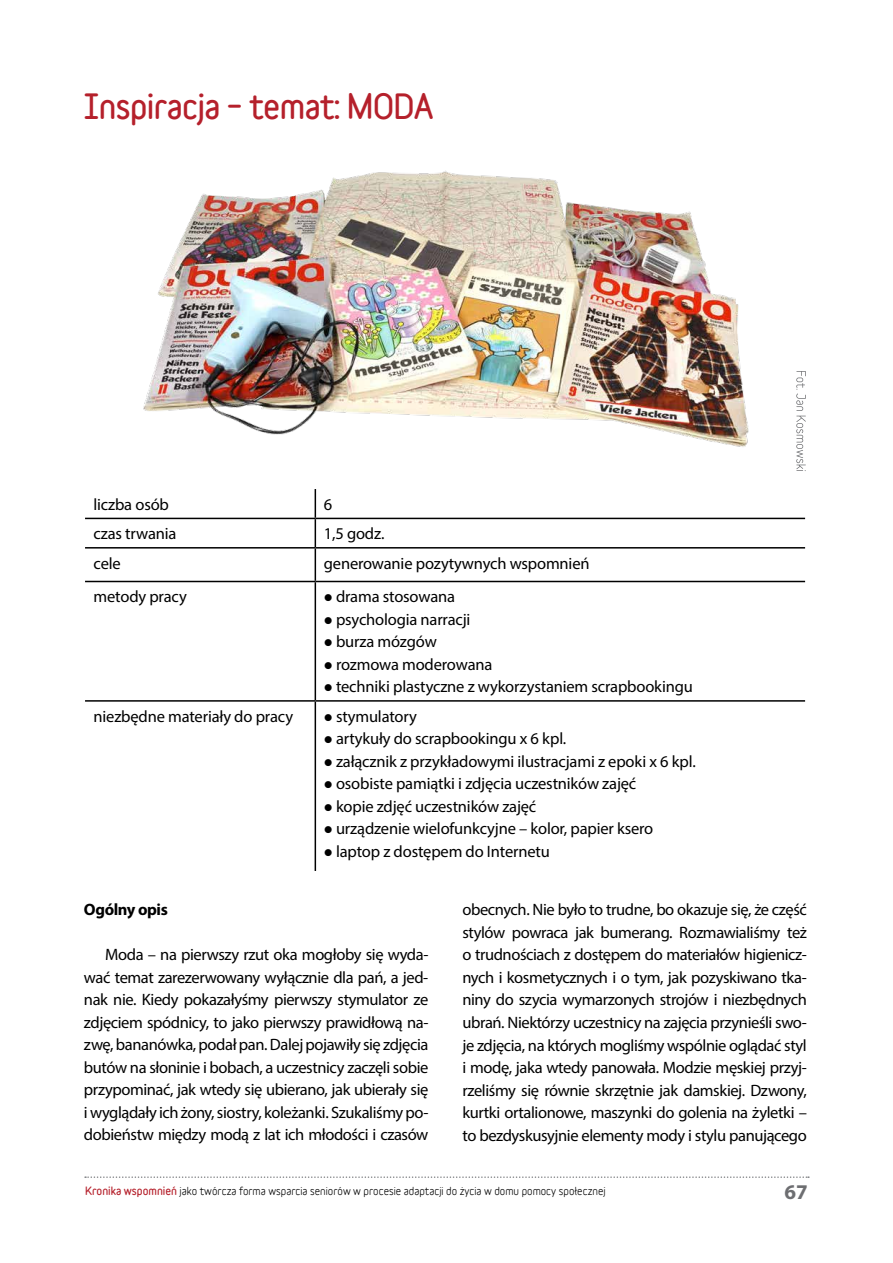
<style>
.page{position:relative;width:893px;height:1263px;background:#fff}
.page>*{position:absolute;margin:0;border:0;box-sizing:border-box;transform-origin:0 0}
.t1{font:31.5px "Variable Regular 4";letter-spacing:-.02em;color:#b5202b}
.t2{font:700 21px "Myriad Pro";color:#6d6e71}
.t3{font:16.5px/22.5px "Myriad Pro";letter-spacing:-.01em;color:#000;text-align:justify}
.t4{font:700 16.5px "Myriad Pro";letter-spacing:-.025em;color:#000}
.t5{font:700 10.5px "Variable";color:#000}
.s1{font-family:"Variable Regular 4";font-weight:400;color:#b5202b}
</style>
<div class="page">
<svg style="left:85px;top:1176px;width:724px;height:2px"></svg>
<img style="left:85px;top:170px;width:720px;height:348px">
<hr style="left:85px;top:518px;width:230px;height:1px;background:#000">
<hr style="left:315px;top:518px;width:490px;height:1px;background:#000">
<svg style="left:315px;top:489px;width:1px;height:58px"></svg>
<hr style="left:85px;top:547px;width:230px;height:1px;background:#000">
<hr style="left:315px;top:547px;width:490px;height:1px;background:#000">
<hr style="left:315px;top:548px;width:1px;height:33px;background:#000">
<hr style="left:85px;top:581px;width:230px;height:1px;background:#000">
<hr style="left:315px;top:581px;width:490px;height:1px;background:#000">
<hr style="left:315px;top:582px;width:1px;height:118px;background:#000">
<hr style="left:85px;top:700px;width:230px;height:2px;background:#000">
<hr style="left:315px;top:700px;width:490px;height:2px;background:#000">
<hr style="left:315px;top:702px;width:1px;height:169px;background:#000">
<svg style="left:796px;top:371px;width:10px;height:100px"></svg>
<h1 class="t1" style="left:84px;top:82px;width:351px">Inspiracja – temat: MODA</h1>
<p class="t3" style="left:94px;top:493px;width:77px">liczba osób</p>
<p class="t3" style="left:324px;top:493px;width:10px">6</p>
<p class="t3" style="left:94px;top:522px;width:84px">czas trwania</p>
<p class="t3" style="left:324px;top:522px;width:62px">1,5 godz.</p>
<p class="t3" style="left:94px;top:552px;width:29px">cele</p>
<p class="t3" style="left:324px;top:552px;width:267px">generowanie pozytywnych wspomnień</p>
<p class="t3" style="left:94px;top:585px;width:95px">metody pracy</p>
<p class="t3" style="left:324px;top:585px;width:133px">● drama stosowana</p>
<p class="t3" style="left:324px;top:608px;width:148px">● psychologia narracji</p>
<p class="t3" style="left:324px;top:630px;width:114px">● burza mózgów</p>
<p class="t3" style="left:324px;top:653px;width:170px">● rozmowa moderowana</p>
<p class="t3" style="left:324px;top:675px;width:371px">● techniki plastyczne z wykorzystaniem scrapbookingu</p>
<p class="t3" style="left:94px;top:705px;width:201px">niezbędne materiały do pracy</p>
<p class="t3" style="left:324px;top:705px;width:95px">● stymulatory</p>
<p class="t3" style="left:324px;top:727px;width:244px">● artykuły do scrapbookingu x 6 kpl.</p>
<p class="t3" style="left:324px;top:750px;width:373px">● załącznik z przykładowymi ilustracjami z epoki x 6 kpl.</p>
<p class="t3" style="left:324px;top:772px;width:314px">● osobiste pamiątki i zdjęcia uczestników zajęć</p>
<p class="t3" style="left:324px;top:795px;width:214px">● kopie zdjęć uczestników zajęć</p>
<p class="t3" style="left:324px;top:817px;width:331px">● urządzenie wielofunkcyjne – kolor, papier ksero</p>
<p class="t3" style="left:324px;top:840px;width:228px">● laptop z dostępem do Internetu</p>
<p class="t4" style="left:84px;top:899px;width:85px">Ogólny opis</p>
<p class="t3" style="left:84px;top:943px;width:346px;text-indent:21px">Moda – na pierwszy rzut oka mogłoby się wyda&shy;wać temat zarezerwowany wyłącznie dla pań, a jed&shy;nak nie. Kiedy pokazałyśmy pierwszy stymulator ze zdjęciem spódnicy, to jako pierwszy prawidłową na&shy;zwę, bananówka, podał pan. Dalej pojawiły się zdjęcia butów na słoninie i bobach, a uczestnicy zaczęli sobie przypominać, jak wtedy się ubierano, jak ubierały się i wyglądały ich żony, siostry, koleżanki. Szukaliśmy po&shy;dobieństw między modą z lat ich młodości i czasów</p>
<p class="t3" style="left:462px;top:898px;width:346px">obecnych. Nie było to trudne, bo okazuje się, że część stylów powraca jak bumerang. Rozmawialiśmy też o trudnościach z dostępem do materiałów higienicz&shy;nych i kosmetycznych i o tym, jak pozyskiwano tka&shy;niny do szycia wymarzonych strojów i niezbędnych ubrań. Niektórzy uczestnicy na zajęcia przynieśli swo&shy;je zdjęcia, na których mogliśmy wspólnie oglądać styl i modę, jaka wtedy panowała. Modzie męskiej przyj&shy;rzeliśmy się równie skrzętnie jak damskiej. Dzwony, kurtki ortalionowe, maszynki do golenia na żyletki – to bezdyskusyjnie elementy mody i stylu panującego</p>
<p class="t5" style="left:85px;top:1182px;width:522px"><span class="s1">Kronika wspomnień</span> jako twórcza forma wsparcia seniorów w procesie adaptacji do życia w domu pomocy społecznej</p>
<p class="t2" style="left:785px;top:1178px;width:25px">67</p>
</div>
